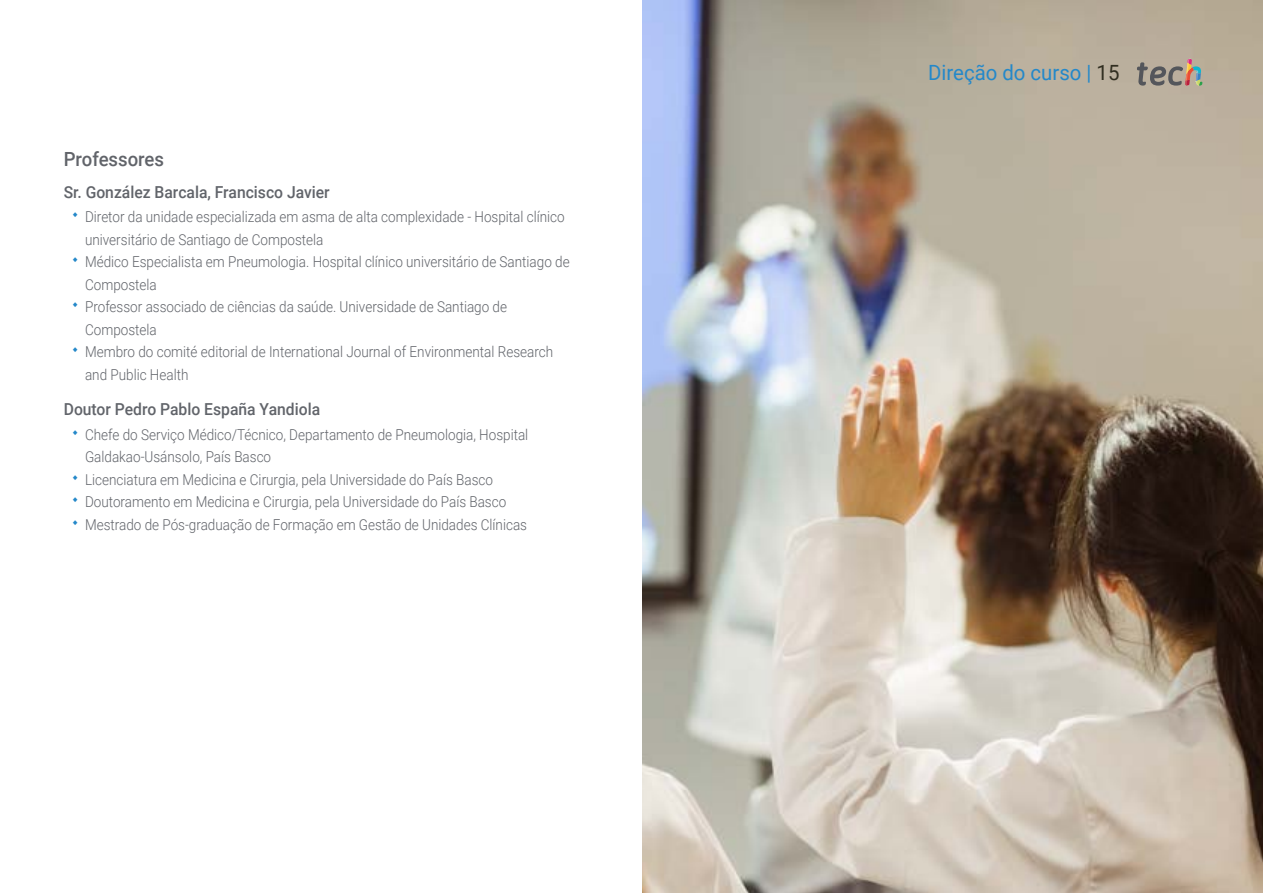
<style>
.page{position:relative;width:1263px;height:893px;background:#fff}
.page>*{position:absolute;margin:0;border:0;box-sizing:border-box;transform-origin:0 0}
.t1{font:21px "Roboto";color:#2488c9}
.t2{font:500 19.5px "Roboto";color:#61646a;scale:.95 1}
.t3{font:500 16.5px "Roboto";color:#61646a;scale:.95 1}
.t4{font:300 15px/22.5px "Roboto";color:#61646a;scale:.9 1}
.s1{color:#312e20}
</style>
<div class="page">
<img style="left:642px;top:0;width:621px;height:893px">
<svg style="left:1137px;top:59px;width:65px;height:27px"></svg>
<h2 class="t2" style="left:64px;top:145px;width:107px">Professores</h2>
<p class="t3" style="left:64px;top:180px;width:281px">Sr. González Barcala, Francisco Javier</p>
<p class="t4" style="left:85px;top:205px;width:540px">Diretor da unidade especializada em asma de alta complexidade - Hospital clínico universitário de Santiago de Compostela<br>Médico Especialista em Pneumologia. Hospital clínico universitário de Santiago de Compostela<br>Professor associado de ciências da saúde. Universidade de Santiago de Compostela<br>Membro do comité editorial de International Journal of Environmental Research and Public Health</p>
<p class="t3" style="left:64px;top:398px;width:271px">Doutor Pedro Pablo España Yandiola</p>
<p class="t4" style="left:85px;top:422px;width:494px">Chefe do Serviço Médico/Técnico, Departamento de Pneumologia, Hospital Galdakao-Usánsolo, País Basco<br>Licenciatura em Medicina e Cirurgia, pela Universidade do País Basco Doutoramento em Medicina e Cirurgia, pela Universidade do País Basco Mestrado de Pós-graduação de Formação em Gestão de Unidades Clínicas</p>
<h1 class="t1" style="left:928px;top:57px;width:193px">Direção do curso | <span class="s1">15</span></h1>
</div>
